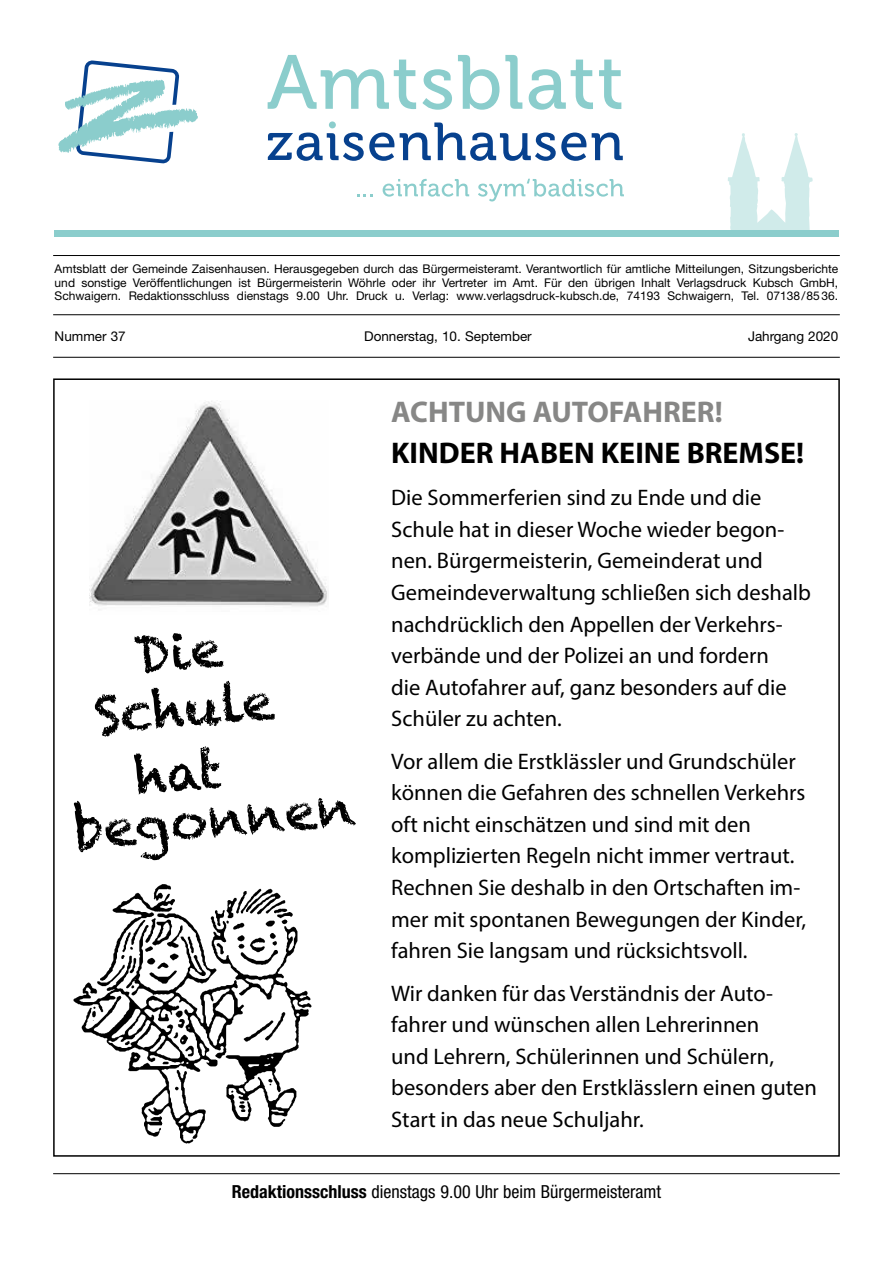
<style>
.page{position:relative;width:893px;height:1263px;background:#fff}
.page>*{position:absolute;margin:0;border:0;box-sizing:border-box;transform-origin:0 0}
.t1{font:51.6px/57.2px "Chalkduster";color:#000;text-align:center}
.t2{font:700 30px "Myriad Pro";color:#000}
.t3{font:700 30px "Myriad Pro";color:#878786}
.t4{font:22.5px/31.7px "Myriad Pro";color:#000}
.t5{font:condensed 18px "Helvetica Neue LT Std";color:#000}
.t6{font:13.5px "Helvetica Neue LT Std";color:#000}
.t7{font:12px/13.5px "Helvetica Neue LT Std";color:#000;text-align:justify}
.s1{font-weight:700}
</style>
<div class="page">
<hr style="left:53px;top:357px;width:787px;height:1px;background:#000">
<hr style="left:53px;top:314px;width:787px;height:1px;background:#000">
<hr style="left:53px;top:1173px;width:787px;height:1px;background:#000">
<hr style="left:53px;top:255px;width:787px;height:1px;background:#000">
<svg style="left:268px;top:55px;width:148px;height:54px"></svg>
<svg style="left:422px;top:69px;width:30px;height:41px"></svg>
<svg style="left:458px;top:55px;width:41px;height:55px"></svg>
<svg style="left:505px;top:55px;width:17px;height:54px"></svg>
<svg style="left:529px;top:60px;width:64px;height:50px"></svg>
<svg style="left:599px;top:60px;width:22px;height:49px"></svg>
<svg style="left:728px;top:133px;width:85px;height:97px"></svg>
<div style="left:54px;top:230px;width:785px;height:7px;background:#8bcdcc"></div>
<svg style="left:592px;top:133px;width:31px;height:27px"></svg>
<svg style="left:400px;top:122px;width:186px;height:39px"></svg>
<svg style="left:268px;top:133px;width:126px;height:28px"></svg>
<div style="left:329px;top:121px;width:7px;height:7px;background:#8bcdcc;border-radius:50%"></div>
<svg style="left:357px;top:194px;width:15px;height:2px"></svg>
<svg style="left:383px;top:179px;width:86px;height:18px"></svg>
<svg style="left:478px;top:179px;width:146px;height:22px"></svg>
<svg style="left:58px;top:60px;width:140px;height:104px"></svg>
<img style="left:73px;top:884px;width:239px;height:260px">
<img style="left:89px;top:401px;width:238px;height:209px">
<p class="t7" style="left:55px;top:262px;width:785px">Amtsblatt der Gemeinde Zaisenhausen. Herausgegeben durch das Bürgermeisteramt. Verantwortlich für amtliche Mitteilungen, Sitzungsberichte und sonstige Veröffentlichungen ist Bürgermeisterin Wöhrle oder ihr Vertreter im Amt. Für den übrigen Inhalt Verlagsdruck Kubsch GmbH, Schwaigern. Redaktionsschluss dienstags 9.00 Uhr. Druck u. Verlag: www.verlagsdruck-kubsch.de, 74193 Schwaigern, Tel. 07138/85 36.</p>
<p class="t6" style="left:55px;top:328px;width:73px">Nummer 37</p>
<p class="t6" style="left:364px;top:328px;width:169px">Donnerstag, 10. September</p>
<p class="t6" style="left:748px;top:328px;width:92px">Jahrgang 2020</p>
<h1 class="t1" style="left:87px;top:630px;width:182px;rotate:-5deg">Die<br>Schule</h1>
<h1 class="t1" style="left:72px;top:802px;width:283px;rotate:-5deg">begonnen</h1>
<h2 class="t3" style="left:391px;top:393px;width:333px">ACHTUNG AUTOFAHRER!</h2>
<h2 class="t2" style="left:391px;top:433px;width:415px">KINDER HABEN KEINE BREMSE!</h2>
<p class="t4" style="left:391px;top:481px;width:421px">Die Sommerferien sind zu Ende und die Schule hat in dieser Woche wieder begon&shy;nen. Bürgermeisterin, Gemeinderat und Gemeindeverwaltung schließen sich deshalb nachdrücklich den Appellen der Verkehrs&shy;verbände und der Polizei an und fordern<br>die Autofahrer auf, ganz besonders auf die Schüler zu achten.</p>
<p class="t4" style="left:391px;top:745px;width:416px">Vor allem die Erstklässler und Grundschüler können die Gefahren des schnellen Verkehrs oft nicht einschätzen und sind mit den komplizierten Regeln nicht immer vertraut.<br>Rechnen Sie deshalb in den Ortschaften im&shy;mer mit spontanen Bewegungen der Kinder, fahren Sie langsam und rücksichtsvoll.</p>
<p class="t4" style="left:391px;top:977px;width:427px">Wir danken für das Verständnis der Auto&shy;fahrer und wünschen allen Lehrerinnen<br>und Lehrern, Schülerinnen und Schülern, besonders aber den Erstklässlern einen guten Start in das neue Schuljahr.</p>
<p class="t5" style="left:232px;top:1181px;width:431px"><span class="s1">Redaktionsschluss</span> dienstags 9.00 Uhr beim Bürgermeisteramt</p>
</div>
